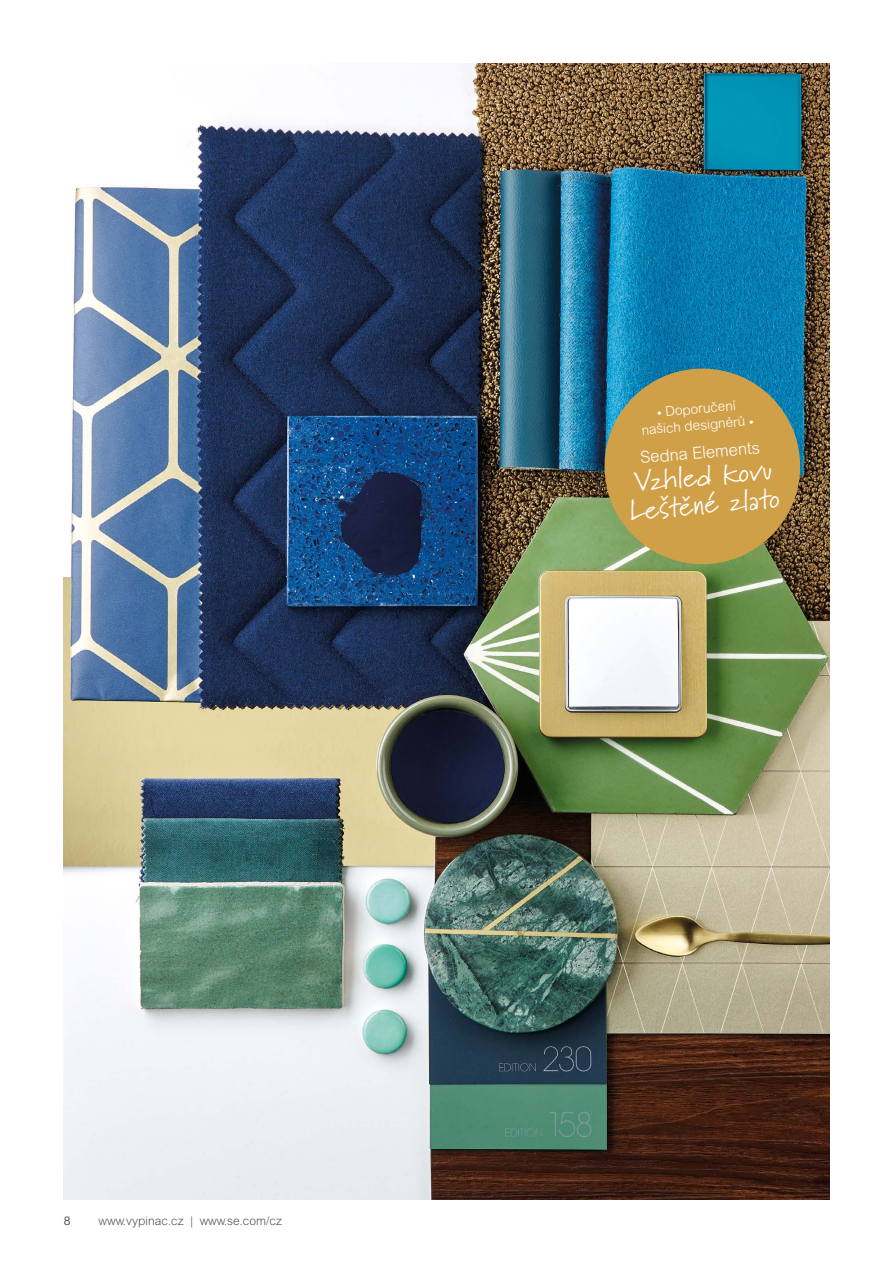
<style>
.page{position:relative;width:893px;height:1263px;background:#fff}
.page>*{position:absolute;margin:0;border:0;box-sizing:border-box;transform-origin:0 0}
.t1{font:28.5px/28.5px "Marydale";color:#fff}
.t2{font:300 16.5px "Arial Rounded MT Pro";color:#fff}
.t3{font:300 13.5px/16.5px "Arial Rounded MT Pro";color:#fff;text-align:center}
.t4{font:300 12px "Arial Rounded MT Pro";color:#505456}
.t5{font:12px "Arial Rounded MT Pro";color:#505456}
</style>
<div class="page">
<img style="left:64px;top:64px;width:765px;height:1135px">
<svg style="left:600px;top:364px;width:204px;height:204px;background:#a79657"></svg>
<p class="t5" style="left:64px;top:1213px;width:8px">8</p>
<p class="t4" style="left:99px;top:1213px;width:185px">www.vypinac.cz | www.se.com/cz</p>
<p class="t3" style="left:639px;top:406px;width:114px;rotate:-5deg">• Doporučení našich designérů •</p>
<h2 class="t2" style="left:639px;top:448px;width:121px;rotate:-5deg">Sedna Elements</h2>
<h1 class="t1" style="left:626px;top:468px;width:151px;rotate:-5deg">Vzhled kovu<br>Leštěné zlato</h1>
</div>
